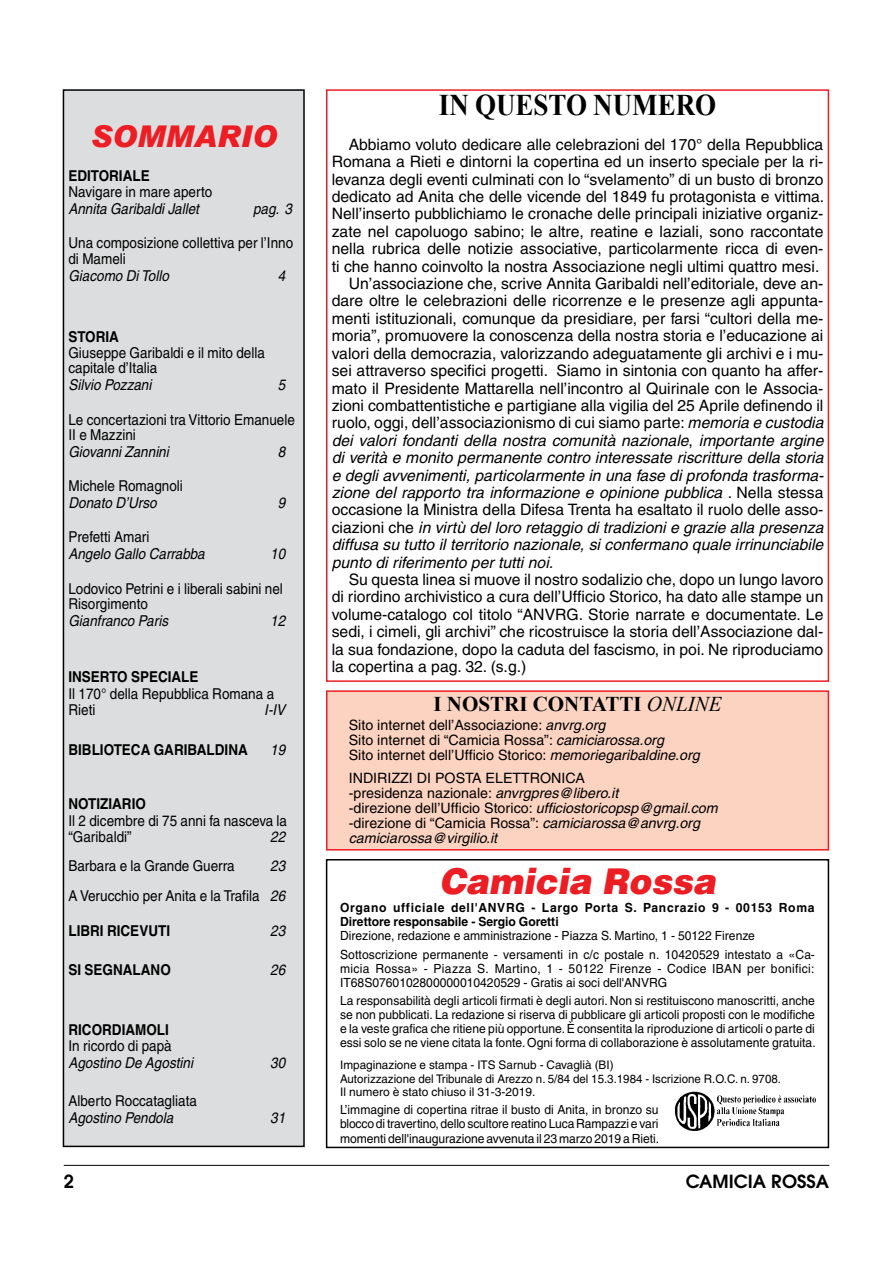
<style>
.page{position:relative;width:893px;height:1263px;background:#fff}
.page>*{position:absolute;margin:0;border:0;box-sizing:border-box;transform-origin:0 0}
.t1{font:italic 900 35.55px "Helvetica";color:#ed1d24;scale:.96 1}
.t2{font:700 30px "Times New Roman";color:#000;scale:.9 1}
.t3{font:italic 900 30px "Arial";color:#ed1d24}
.t4{font:700 21px "Times New Roman";color:#000}
.t5{font:600 18px "Avant Garde";color:#000}
.t6{font:15.75px/17.4px "Helvetica";color:#000;text-align:justify}
.t7{font:italic 15.75px "Helvetica";color:#000}
.t8{font:15px/15.8px "Helvetica";color:#000;scale:.9 1}
.t9{font:italic 15px "Helvetica";color:#000;scale:.9 1}
.t10{font:700 15px "Helvetica";color:#000;scale:.9 1}
.t11{font:14.25px/15px "Helvetica";color:#000}
.t12{font:12.6px/14.1px "Helvetica";color:#000;text-align:justify;scale:.96 1}
.t13{font:12.6px/14.1px "Helvetica";letter-spacing:.025em;color:#000;scale:.96 1}
.t14{font:700 12.6px/14.1px "Helvetica";letter-spacing:.06em;color:#000;scale:.96 1}
.t15{font:11.85px/13.4px "Helvetica";color:#000}
.s1{font-style:italic}
.s2{font-style:normal}
.s3{font-weight:400;font-style:italic}
</style>
<div class="page">
<hr style="left:64px;top:1165px;width:765px;height:1px;background:#000">
<div style="left:326px;top:89px;width:503px;height:593px;border:2px solid #ed1d24"></div>
<div style="left:327px;top:691px;width:501px;height:159px;background:#fcd3c1"></div>
<div style="left:326px;top:690px;width:503px;height:160px;border:2px solid #ed1d24"></div>
<div style="left:63px;top:90px;width:241px;height:1056px;background:#dcddde"></div>
<div style="left:63px;top:89px;width:242px;height:1058px;border:2px solid #000"></div>
<div style="left:326px;top:859px;width:503px;height:289px;border:1px solid #000"></div>
<img style="left:675px;top:1091px;width:141px;height:40px">
<h2 class="t3" style="left:90px;top:117px;width:188px">SOMMARIO</h2>
<p class="t10" style="left:68px;top:166px;width:92px">EDITORIALE</p>
<p class="t8" style="left:68px;top:183px;width:161px">Navigare in mare aperto</p>
<p class="t9" style="left:68px;top:200px;width:146px">Annita Garibaldi Jallet</p>
<p class="t9" style="left:253px;top:200px;width:45px">pag. 3</p>
<p class="t8" style="left:68px;top:235px;width:251px">Una composizione collettiva per l’Inno di Mameli</p>
<p class="t9" style="left:68px;top:267px;width:113px">Giacomo Di Tollo</p>
<p class="t9" style="left:278px;top:267px;width:10px">4</p>
<p class="t10" style="left:68px;top:327px;width:58px">STORIA</p>
<p class="t8" style="left:68px;top:344px;width:220px">Giuseppe Garibaldi e il mito della capitale d’Italia</p>
<p class="t9" style="left:68px;top:376px;width:94px">Silvio Pozzani</p>
<p class="t9" style="left:278px;top:376px;width:10px">5</p>
<p class="t8" style="left:68px;top:411px;width:253px">Le concertazioni tra Vittorio Emanuele<br>II e Mazzini</p>
<p class="t9" style="left:68px;top:443px;width:113px">Giovanni Zannini</p>
<p class="t9" style="left:278px;top:443px;width:10px">8</p>
<p class="t8" style="left:68px;top:478px;width:129px">Michele Romagnoli</p>
<p class="t9" style="left:68px;top:494px;width:99px">Donato D’Urso</p>
<p class="t9" style="left:278px;top:494px;width:10px">9</p>
<p class="t8" style="left:68px;top:529px;width:92px">Prefetti Amari</p>
<p class="t9" style="left:68px;top:545px;width:153px">Angelo Gallo Carrabba</p>
<p class="t9" style="left:270px;top:545px;width:18px">10</p>
<p class="t8" style="left:68px;top:580px;width:240px">Lodovico Petrini e i liberali sabini nel<br>Risorgimento</p>
<p class="t9" style="left:68px;top:612px;width:112px">Gianfranco Paris</p>
<p class="t9" style="left:270px;top:612px;width:18px">12</p>
<p class="t10" style="left:68px;top:667px;width:146px">INSERTO SPECIALE</p>
<p class="t8" style="left:68px;top:686px;width:230px">Il 170° della Repubblica Romana a<br>Rieti</p>
<p class="t9" style="left:264px;top:701px;width:25px">I-IV</p>
<p class="t10" style="left:68px;top:740px;width:201px">BIBLIOTECA GARIBALDINA</p>
<p class="t9" style="left:270px;top:741px;width:18px">19</p>
<p class="t10" style="left:68px;top:794px;width:88px">NOTIZIARIO</p>
<p class="t8" style="left:68px;top:813px;width:244px">Il 2 dicembre di 75 anni fa nasceva la “Garibaldi”</p>
<p class="t9" style="left:270px;top:828px;width:18px">22</p>
<p class="t8" style="left:68px;top:858px;width:186px">Barbara e la Grande Guerra</p>
<p class="t8" style="left:68px;top:851px;width:242px;line-height:29.5px;text-align:right"><span class="s1">23<br></span>A Verucchio per Anita e la Trafila <span class="s1">26</span></p>
<p class="t10" style="left:68px;top:922px;width:114px">LIBRI RICEVUTI</p>
<p class="t9" style="left:270px;top:922px;width:18px">23</p>
<p class="t10" style="left:68px;top:960px;width:115px">SI SEGNALANO</p>
<p class="t9" style="left:270px;top:961px;width:18px">26</p>
<p class="t10" style="left:68px;top:1020px;width:113px">RICORDIAMOLI</p>
<p class="t8" style="left:68px;top:1037px;width:116px">In ricordo di papà</p>
<p class="t9" style="left:68px;top:1054px;width:140px">Agostino De Agostini</p>
<p class="t9" style="left:270px;top:1054px;width:18px">30</p>
<p class="t8" style="left:68px;top:1093px;width:144px">Alberto Roccatagliata</p>
<p class="t9" style="left:68px;top:1109px;width:118px">Agostino Pendola</p>
<p class="t9" style="left:270px;top:1109px;width:18px">31</p>
<h2 class="t2" style="left:439px;top:85px;width:309px">IN QUESTO NUMERO</h2>
<p class="t6" style="left:349px;top:136px;width:476px">Abbiamo voluto dedicare alle celebrazioni del 170° della Repubblica</p>
<p class="t6" style="left:332px;top:153px;width:493px">Romana a Rieti e dintorni la copertina ed un inserto speciale per la ri-</p>
<p class="t6" style="left:332px;top:170px;width:493px">levanza degli eventi culminati con lo “svelamento” di un busto di bronzo</p>
<p class="t6" style="left:332px;top:188px;width:494px">dedicato ad Anita che delle vicende del 1849 fu protagonista e vittima.</p>
<p class="t6" style="left:332px;top:205px;width:493px">Nell’inserto pubblichiamo le cronache delle principali iniziative organiz-</p>
<p class="t6" style="left:332px;top:223px;width:493px">zate nel capoluogo sabino; le altre, reatine e laziali, sono raccontate</p>
<p class="t6" style="left:332px;top:240px;width:493px">nella rubrica delle notizie associative, particolarmente ricca di even-</p>
<p class="t6" style="left:332px;top:257px;width:489px">ti che hanno coinvolto la nostra Associazione negli ultimi quattro mesi.</p>
<p class="t6" style="left:349px;top:275px;width:476px">Un’associazione che, scrive Annita Garibaldi nell’editoriale, deve an-</p>
<p class="t6" style="left:332px;top:292px;width:493px">dare oltre le celebrazioni delle ricorrenze e le presenze agli appunta-</p>
<p class="t6" style="left:332px;top:310px;width:493px">menti istituzionali, comunque da presidiare, per farsi “cultori della me-</p>
<p class="t6" style="left:332px;top:327px;width:493px">moria”, promuovere la conoscenza della nostra storia e l’educazione ai</p>
<p class="t6" style="left:332px;top:344px;width:493px">valori della democrazia, valorizzando adeguatamente gli archivi e i mu-</p>
<p class="t6" style="left:332px;top:362px;width:493px">sei attraverso specifici progetti. Siamo in sintonia con quanto ha affer-</p>
<p class="t6" style="left:332px;top:379px;width:493px">mato il Presidente Mattarella nell’incontro al Quirinale con le Associa-</p>
<p class="t6" style="left:332px;top:397px;width:493px">zioni combattentistiche e partigiane alla vigilia del 25 Aprile definendo il</p>
<p class="t6" style="left:332px;top:414px;width:493px">ruolo, oggi, dell’associazionismo di cui siamo parte: <span class="s1">memoria e custodia</span></p>
<p class="t7" style="left:332px;top:431px;width:493px">dei valori fondanti della nostra comunità nazionale<span class="s2">,</span> importante argine</p>
<p class="t7" style="left:332px;top:448px;width:493px">di verità e monito permanente contro interessate riscritture della storia</p>
<p class="t7" style="left:332px;top:466px;width:494px">e degli avvenimenti, particolarmente in una fase di profonda trasforma-</p>
<p class="t7" style="left:332px;top:483px;width:493px">zione del rapporto tra informazione e opinione pubblica <span class="s2">. Nella stessa</span></p>
<p class="t6" style="left:332px;top:501px;width:493px">occasione la Ministra della Difesa Trenta ha esaltato il ruolo delle asso-</p>
<p class="t7" style="left:332px;top:518px;width:493px"><span class="s2">ciazioni che</span> in virtù del loro retaggio di tradizioni e grazie alla presenza</p>
<p class="t7" style="left:332px;top:535px;width:493px">diffusa su tutto il territorio nazionale, si confermano quale irrinunciabile</p>
<p class="t7" style="left:332px;top:553px;width:223px">punto di riferimento per tutti noi.</p>
<p class="t6" style="left:332px;top:571px;width:493px;text-indent:17px">Su questa linea si muove il nostro sodalizio che, dopo un lungo lavoro di riordino archivistico a cura dell’Ufficio Storico, ha dato alle stampe un volume-catalogo col titolo “ANVRG. Storie narrate e documentate. Le sedi, i cimeli, gli archivi” che ricostruisce la storia dell’Associazione dal&shy;la sua fondazione, dopo la caduta del fascismo, in poi. Ne riproduciamo la copertina a pag. 32. (s.g.)</p>
<h3 class="t4" style="left:434px;top:689px;width:290px">I NOSTRI CONTATTI <span class="s3">ONLINE</span></h3>
<p class="t11" style="left:349px;top:717px;width:352px">Sito internet dell’Associazione: <span class="s1">anvrg.org<br></span>Sito internet di “Camicia Rossa”: <span class="s1">camiciarossa.org<br></span>Sito internet dell’Ufficio Storico: <span class="s1">memoriegaribaldine.org</span></p>
<p class="t11" style="left:349px;top:771px;width:370px">INDIRIZZI DI POSTA ELETTRONICA<br>-presidenza nazionale: <span class="s1">anvrgpres@libero.it<br></span>-direzione dell’Ufficio Storico: <span class="s1">ufficiostoricopsp@gmail.com </span>-direzione di “Camicia Rossa”: <span class="s1">camiciarossa@anvrg.org camiciarossa@virgilio.it</span></p>
<h1 class="t1" style="left:439px;top:857px;width:289px">Camicia Rossa</h1>
<p class="t14" style="left:340px;top:900px;width:496px">Organo ufficiale dell'ANVRG - Largo Porta S. Pancrazio 9 - 00153 Roma<br>Direttore responsabile - Sergio Goretti</p>
<p class="t12" style="left:340px;top:926px;width:496px;line-height:18.5px">Direzione, redazione e amministrazione - Piazza S. Martino, 1 - 50122 Firenze<br>Sottoscrizione permanente - versamenti in c/c postale n. 10420529 intestato a «Ca-</p>
<p class="t13" style="left:340px;top:961px;width:496px">micia Rossa» - Piazza S. Martino, 1 - 50122 Firenze - Codice IBAN per bonifici:<br>IT68S0760102800000010420529 - Gratis ai soci dell'ANVRG</p>
<p class="t12" style="left:340px;top:994px;width:497px">La responsabilità degli articoli firmati è degli autori. Non si restituiscono manoscritti, anche se non pubblicati. La redazione si riserva di pubblicare gli articoli proposti con le modifiche e la veste grafica che ritiene più opportune. È consentita la riproduzione di articoli o parte di essi solo se ne viene citata la fonte. Ogni forma di collaborazione è assolutamente gratuita.</p>
<p class="t15" style="left:340px;top:1058px;width:442px">Impaginazione e stampa - ITS Sarnub - Cavaglià (BI)<br>Autorizzazione del Tribunale di Arezzo n. 5/84 del 15.3.1984 - Iscrizione R.O.C. n. 9708.<br>Il numero è stato chiuso il 31-3-2019.</p>
<p class="t12" style="left:340px;top:1103px;width:334px">L’immagine di copertina ritrae il busto di Anita, in bronzo su blocco di travertino, dello scultore reatino Luca Rampazzi e vari momenti dell'inaugurazione avvenuta il 23 marzo 2019 a Rieti.</p>
<p class="t5" style="left:64px;top:1169px;width:12px">2</p>
<p class="t5" style="left:686px;top:1169px;width:145px">CAMICIA ROSSA</p>
</div>
